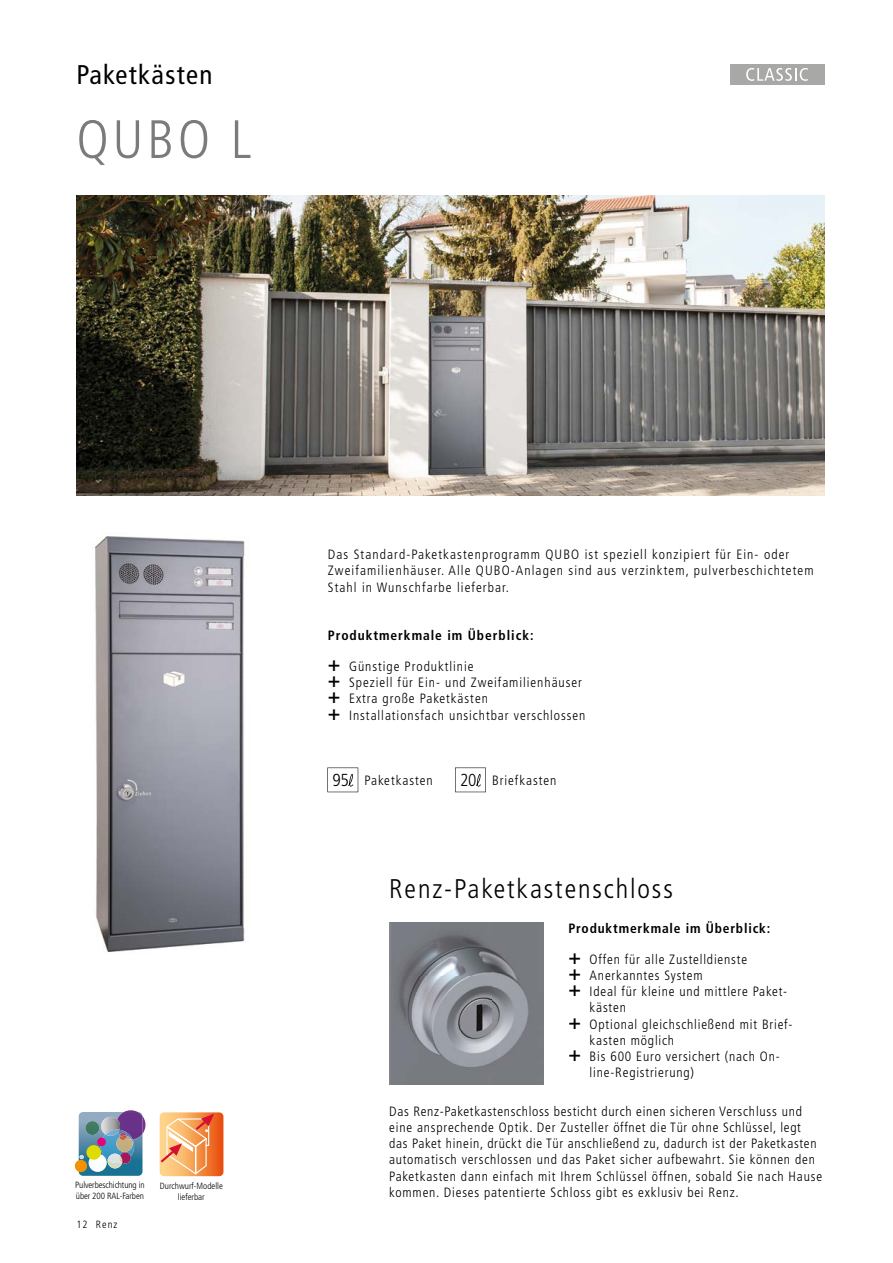
<style>
.page{position:relative;width:893px;height:1263px;background:#fff}
.page>*{position:absolute;margin:0;border:0;box-sizing:border-box;transform-origin:0 0}
.t1{font:300 condensed 54px "Frutiger LT";color:#7c7b7b}
.t2{font:300 condensed 27px "Frutiger LT";letter-spacing:.07em;color:#000}
.t3{font:condensed 27px "Frutiger LT";letter-spacing:.05em;color:#000}
.t4{font:300 condensed 13.5px/16.2px "Frutiger LT";letter-spacing:.06em;color:#000}
.t5{font:300 condensed 13.5px/16.2px "Frutiger LT";letter-spacing:.08em;color:#000}
.t6{font:700 condensed 13.5px "Frutiger LT";letter-spacing:.06em;color:#000}
.t7{font:300 condensed 10.5px "Frutiger LT";letter-spacing:.1em;color:#000}
.t8{font:300 condensed 9px/10.8px "Frutiger LT";letter-spacing:-.01em;color:#000;text-align:center}
.s1{font-weight:700;font-size:21px}
.s2{font-size:17.4px}
</style>
<div class="page">
<svg style="left:160px;top:1112px;width:63px;height:64px;background:#f4a065"></svg>
<svg style="left:79px;top:1110px;width:66px;height:66px;background:#8193a6"></svg>
<div style="left:75px;top:1160px;width:12px;height:12px;background:#f39200;border-radius:50%"></div>
<img style="left:95px;top:536px;width:150px;height:416px">
<div style="left:730px;top:64px;width:95px;height:20px;background:#a8a8a7"></div>
<svg style="left:746px;top:68px;width:62px;height:13px"></svg>
<svg style="left:327px;top:767px;width:31px;height:25px"></svg>
<svg style="left:455px;top:767px;width:31px;height:25px"></svg>
<img style="left:77px;top:196px;width:748px;height:300px">
<img style="left:389px;top:923px;width:154px;height:161px">
<h2 class="t3" style="left:77px;top:59px;width:137px">Paketkästen</h2>
<h1 class="t1" style="left:77px;top:109px;width:177px">QUBO L</h1>
<p class="t8" style="left:75px;top:1180px;width:71px;text-align:left">Pulverbeschichtung in über 200 RAL-Farben</p>
<p class="t7" style="left:77px;top:1219px;width:42px">12 Renz</p>
<p class="t8" style="left:160px;top:1180px;width:65px">Durchwurf-Modelle lieferbar</p>
<p class="t5" style="left:328px;top:546px;width:487px">Das Standard-Paketkastenprogramm QUBO ist speziell konzipiert für Ein- oder<br>Zweifamilienhäuser. Alle QUBO-Anlagen sind aus verzinktem, pulverbeschichtetem<br>Stahl in Wunschfarbe lieferbar.</p>
<p class="t6" style="left:328px;top:627px;width:207px">Produktmerkmale im Überblick:</p>
<p class="t4" style="left:328px;top:658px;width:259px"><span class="s1">+</span> Günstige Produktlinie<br><span class="s1">+</span> Speziell für Ein- und Zweifamilienhäuser <span class="s1">+</span> Extra große Paketkästen<br><span class="s1">+</span> Installationsfach unsichtbar verschlossen</p>
<p class="t4" style="left:332px;top:772px;width:102px"><span class="s2">95</span> Paketkasten</p>
<p class="t4" style="left:460px;top:772px;width:98px"><span class="s2">20</span> Briefkasten</p>
<h2 class="t2" style="left:389px;top:874px;width:285px">Renz-Paketkastenschloss</h2>
<p class="t6" style="left:568px;top:920px;width:203px">Produktmerkmale im Überblick:</p>
<p class="t4" style="left:568px;top:951px;width:180px"><span class="s1">+</span> Offen für alle Zustelldienste</p>
<p class="t4" style="left:568px;top:967px;width:136px"><span class="s1">+</span> Anerkanntes System</p>
<p class="t4" style="left:568px;top:983px;width:220px"><span class="s1">+</span> Ideal für kleine und mittlere Paket-</p>
<p class="t4" style="left:590px;top:1000px;width:38px">kästen</p>
<p class="t4" style="left:568px;top:1016px;width:226px"><span class="s1">+</span> Optional gleichschließend mit Brief-</p>
<p class="t4" style="left:590px;top:1032px;width:86px">kasten möglich</p>
<p class="t4" style="left:568px;top:1048px;width:213px"><span class="s1">+</span> Bis 600 Euro versichert (nach On-</p>
<p class="t4" style="left:590px;top:1064px;width:106px">line-Registrierung)</p>
<p class="t4" style="left:389px;top:1103px;width:434px">Das Renz-Paketkastenschloss besticht durch einen sicheren Verschluss und eine ansprechende Optik. Der Zusteller öffnet die Tür ohne Schlüssel, legt das Paket hinein, drückt die Tür anschließend zu, dadurch ist der Paketkasten automatisch verschlossen und das Paket sicher aufbewahrt. Sie können den Paketkasten dann einfach mit Ihrem Schlüssel öffnen, sobald Sie nach Hause kommen. Dieses patentierte Schloss gibt es exklusiv bei Renz.</p>
</div>
